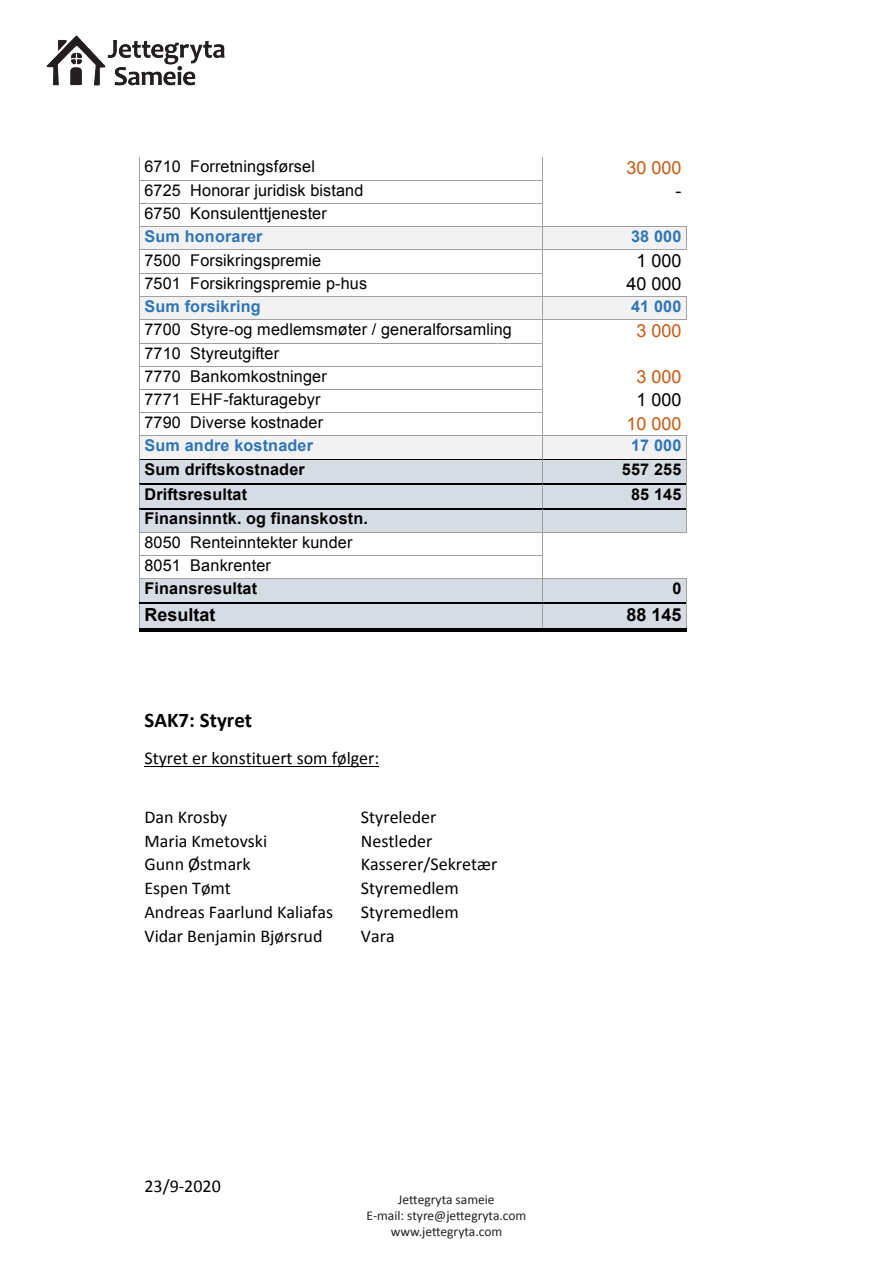
<style>
.page{position:relative;width:893px;height:1263px;background:#fff}
.page>*{position:absolute;margin:0;border:0;box-sizing:border-box;transform-origin:0 0}
.t1{font:700 20.85px "Calibri";color:#000}
.t2{font:18px "Calibri";color:#000}
.t3{font:18px "Arial";color:#c65911}
.t4{font:18px "Arial";color:#000}
.t5{font:700 18px "Arial";color:#000}
.t6{font:16.2px/23.4px "Arial";letter-spacing:.01em;color:#000}
.t7{font:700 16.2px/23.2px "Arial";letter-spacing:.01em;color:#000}
.t8{font:700 16.2px "Arial";letter-spacing:.01em;color:#2f75b5}
.t9{font:13.5px "Calibri";color:#231f20}
.s1{font-weight:700;color:#2f75b5}
.s2{font-weight:400}
</style>
<div class="page">
<hr style="left:139px;top:180px;width:403px;height:1px;background:#a0a0a0">
<hr style="left:139px;top:203px;width:403px;height:1px;background:#a0a0a0">
<div style="left:140px;top:227px;width:402px;height:22px;background:#f2f2f2"></div>
<div style="left:543px;top:227px;width:143px;height:22px;background:#f2f2f2"></div>
<hr style="left:139px;top:226px;width:403px;height:1px;background:#a0a0a0">
<hr style="left:543px;top:226px;width:143px;height:1px;background:#a0a0a0">
<hr style="left:139px;top:249px;width:403px;height:1px;background:#a0a0a0">
<hr style="left:543px;top:249px;width:143px;height:1px;background:#a0a0a0">
<svg style="left:686px;top:226px;width:1px;height:24px"></svg>
<hr style="left:139px;top:273px;width:403px;height:1px;background:#a0a0a0">
<div style="left:140px;top:297px;width:402px;height:22px;background:#f2f2f2"></div>
<div style="left:543px;top:297px;width:143px;height:22px;background:#f2f2f2"></div>
<hr style="left:139px;top:296px;width:403px;height:1px;background:#a0a0a0">
<hr style="left:543px;top:296px;width:143px;height:1px;background:#a0a0a0">
<hr style="left:139px;top:319px;width:403px;height:1px;background:#a0a0a0">
<hr style="left:543px;top:319px;width:143px;height:1px;background:#a0a0a0">
<svg style="left:686px;top:296px;width:1px;height:24px"></svg>
<hr style="left:139px;top:343px;width:403px;height:1px;background:#a0a0a0">
<hr style="left:139px;top:366px;width:403px;height:1px;background:#a0a0a0">
<hr style="left:139px;top:389px;width:403px;height:1px;background:#a0a0a0">
<hr style="left:139px;top:412px;width:403px;height:1px;background:#a0a0a0">
<div style="left:140px;top:436px;width:402px;height:23px;background:#f2f2f2"></div>
<div style="left:543px;top:436px;width:143px;height:23px;background:#f2f2f2"></div>
<hr style="left:139px;top:436px;width:403px;height:1px;background:#a0a0a0">
<hr style="left:543px;top:436px;width:143px;height:1px;background:#a0a0a0">
<div style="left:140px;top:460px;width:402px;height:23px;background:#d6dce4"></div>
<div style="left:543px;top:460px;width:143px;height:23px;background:#d6dce4"></div>
<hr style="left:139px;top:459px;width:403px;height:1px;background:#000">
<hr style="left:543px;top:459px;width:143px;height:1px;background:#000">
<div style="left:140px;top:484px;width:402px;height:24px;background:#d6dce4"></div>
<div style="left:543px;top:484px;width:143px;height:24px;background:#d6dce4"></div>
<hr style="left:139px;top:483px;width:403px;height:1px;background:#000">
<hr style="left:544px;top:483px;width:142px;height:1px;background:#000">
<div style="left:140px;top:509px;width:402px;height:23px;background:#d6dce4"></div>
<div style="left:543px;top:509px;width:143px;height:23px;background:#d6dce4"></div>
<hr style="left:139px;top:508px;width:403px;height:1px;background:#000">
<hr style="left:544px;top:508px;width:142px;height:1px;background:#000">
<hr style="left:139px;top:532px;width:403px;height:1px;background:#a0a0a0">
<hr style="left:543px;top:532px;width:143px;height:1px;background:#a0a0a0">
<svg style="left:686px;top:436px;width:1px;height:97px"></svg>
<hr style="left:139px;top:555px;width:403px;height:1px;background:#a0a0a0">
<div style="left:140px;top:579px;width:402px;height:24px;background:#d6dce4"></div>
<div style="left:543px;top:579px;width:143px;height:24px;background:#d6dce4"></div>
<hr style="left:139px;top:578px;width:403px;height:1px;background:#a0a0a0">
<hr style="left:543px;top:578px;width:143px;height:1px;background:#a0a0a0">
<div style="left:140px;top:604px;width:402px;height:24px;background:#d6dce4"></div>
<div style="left:543px;top:604px;width:143px;height:24px;background:#d6dce4"></div>
<hr style="left:139px;top:603px;width:403px;height:1px;background:#000">
<hr style="left:544px;top:603px;width:142px;height:1px;background:#000">
<svg style="left:139px;top:157px;width:1px;height:471px"></svg>
<hr style="left:139px;top:631px;width:403px;height:1px;background:#000">
<hr style="left:139px;top:628px;width:403px;height:2px;background:#000">
<svg style="left:542px;top:157px;width:4px;height:475px"></svg>
<hr style="left:546px;top:631px;width:140px;height:1px;background:#000">
<hr style="left:546px;top:628px;width:140px;height:2px;background:#000">
<svg style="left:686px;top:578px;width:1px;height:54px"></svg>
<hr style="left:144px;top:767px;width:235px;height:1px;background:#000">
<img style="left:46px;top:35px;width:179px;height:51px">
<p class="t6" style="left:144px;top:155px;width:172px">6710 Forretningsførsel</p>
<p class="t3" style="left:627px;top:156px;width:57px">30 000</p>
<p class="t6" style="left:144px;top:179px;width:220px">6725 Honorar juridisk bistand</p>
<p class="t4" style="left:676px;top:179px;width:7px">-</p>
<p class="t6" style="left:144px;top:202px;width:184px">6750 Konsulenttjenester<br><span class="s1">Sum honorarer</span></p>
<p class="t8" style="left:631px;top:226px;width:52px">38 000</p>
<p class="t6" style="left:144px;top:248px;width:178px">7500 Forsikringspremie</p>
<p class="t4" style="left:637px;top:249px;width:47px">1 000</p>
<p class="t6" style="left:144px;top:271px;width:224px">7501 Forsikringspremie p-hus</p>
<p class="t4" style="left:627px;top:272px;width:57px">40 000</p>
<p class="t8" style="left:144px;top:296px;width:118px">Sum forsikring</p>
<p class="t8" style="left:631px;top:296px;width:52px">41 000</p>
<p class="t6" style="left:144px;top:318px;width:369px">7700 Styre-og medlemsmøter / generalforsamling</p>
<p class="t3" style="left:637px;top:318px;width:47px">3 000</p>
<p class="t6" style="left:144px;top:341px;width:184px">7710 Styreutgifter<br>7770 Bankomkostninger</p>
<p class="t3" style="left:637px;top:365px;width:47px">3 000</p>
<p class="t6" style="left:144px;top:388px;width:178px">7771 EHF-fakturagebyr</p>
<p class="t4" style="left:637px;top:388px;width:47px">1 000</p>
<p class="t6" style="left:144px;top:411px;width:180px">7790 Diverse kostnader</p>
<p class="t3" style="left:627px;top:412px;width:57px">10 000</p>
<p class="t8" style="left:144px;top:435px;width:170px">Sum andre kostnader</p>
<p class="t8" style="left:631px;top:435px;width:52px">17 000</p>
<p class="t7" style="left:144px;top:458px;width:162px">Sum driftskostnader</p>
<p class="t7" style="left:622px;top:458px;width:61px">557 255</p>
<p class="t7" style="left:144px;top:483px;width:104px">Driftsresultat</p>
<p class="t7" style="left:631px;top:483px;width:52px">85 145</p>
<p class="t7" style="left:144px;top:508px;width:225px">Finansinntk. og finanskostn.<br><span class="s2">8050 Renteinntekter kunder<br>8051 Bankrenter<br></span>Finansresultat</p>
<p class="t7" style="left:672px;top:577px;width:11px">0</p>
<p class="t5" style="left:144px;top:602px;width:73px">Resultat</p>
<p class="t5" style="left:626px;top:602px;width:57px">88 145</p>
<p class="t1" style="left:144px;top:706px;width:109px">SAK7: Styret</p>
<p class="t2" style="left:144px;top:746px;width:236px">Styret er konstituert som følger:</p>
<p class="t2" style="left:144px;top:806px;width:84px">Dan Krosby</p>
<p class="t2" style="left:361px;top:806px;width:77px">Styreleder</p>
<p class="t2" style="left:144px;top:829px;width:124px">Maria Kmetovski</p>
<p class="t2" style="left:361px;top:829px;width:73px">Nestleder</p>
<p class="t2" style="left:144px;top:853px;width:108px">Gunn Østmark</p>
<p class="t2" style="left:361px;top:853px;width:138px">Kasserer/Sekretær</p>
<p class="t2" style="left:144px;top:877px;width:88px">Espen Tømt</p>
<p class="t2" style="left:361px;top:877px;width:99px">Styremedlem</p>
<p class="t2" style="left:144px;top:901px;width:190px">Andreas Faarlund Kaliafas</p>
<p class="t2" style="left:361px;top:901px;width:99px">Styremedlem</p>
<p class="t2" style="left:144px;top:925px;width:180px">Vidar Benjamin Bjørsrud</p>
<p class="t2" style="left:361px;top:925px;width:35px">Vara</p>
<p class="t2" style="left:144px;top:1175px;width:78px">23/9-2020</p>
<p class="t9" style="left:398px;top:1191px;width:98px">Jettegryta sameie</p>
<p class="t9" style="left:367px;top:1207px;width:161px">E-mail: styre@jettegryta.com</p>
<p class="t9" style="left:391px;top:1223px;width:113px">www.jettegryta.com</p>
</div>
